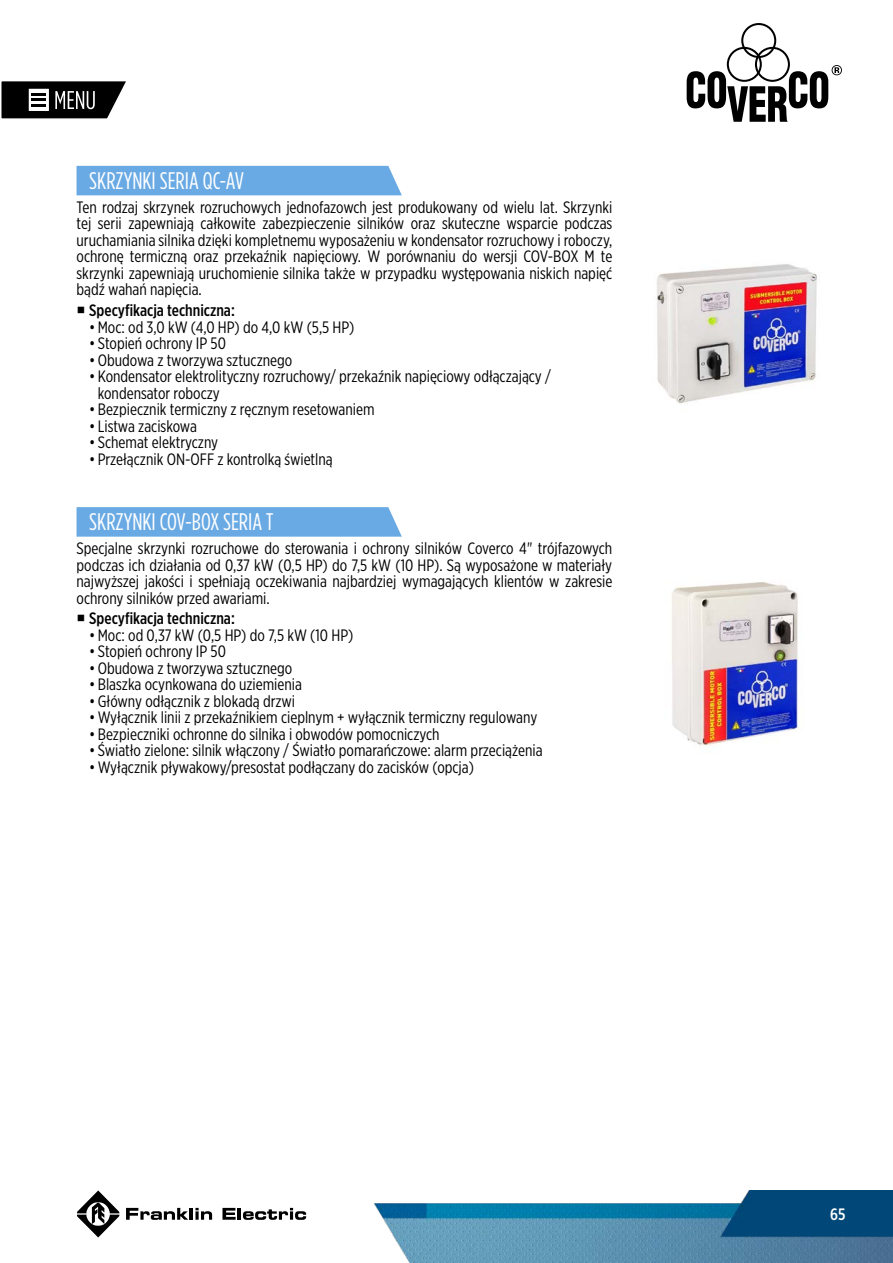
<style>
.page{position:relative;width:893px;height:1263px;background:#fff}
.page>*{position:absolute;margin:0;border:0;box-sizing:border-box;transform-origin:0 0}
.t1{font:24px "Gotham Condensed";color:#fff}
.t2{font:16.5px/16.5px "Gotham X Narrow";color:#000;text-align:justify}
.t3{font:500 16.5px "Gotham X Narrow";color:#000}
.t4{font:500 16.5px "Gotham X Narrow";color:#fff}
</style>
<div class="page">
<svg style="left:126px;top:1208px;width:86px;height:12px"></svg>
<svg style="left:222px;top:1208px;width:84px;height:12px"></svg>
<svg style="left:77px;top:1190px;width:42px;height:47px"></svg>
<img style="left:374px;top:1191px;width:519px;height:72px">
<svg style="left:687px;top:23px;width:155px;height:99px"></svg>
<div style="left:77px;top:166px;width:325px;height:29px;background:#6aaae4"></div>
<svg style="left:77px;top:507px;width:325px;height:30px;background:#6fade4"></svg>
<img style="left:656px;top:264px;width:161px;height:140px">
<img style="left:672px;top:582px;width:131px;height:164px">
<svg style="left:1px;top:81px;width:125px;height:38px"></svg>
<h1 class="t1" style="left:89px;top:167px;width:156px">SKRZYNKI SERIA QC-AV</h1>
<p class="t2" style="left:77px;top:198px;width:537px">Ten rodzaj skrzynek rozruchowych jednofazowch jest produkowany od wielu lat. Skrzynki tej serii zapewniają całkowite zabezpieczenie silników oraz skuteczne wsparcie podczas uruchamiania silnika dzięki kompletnemu wyposażeniu w kondensator rozruchowy i roboczy, ochronę termiczną oraz przekaźnik napięciowy. W porównaniu do wersji COV-BOX M te skrzynki zapewniają uruchomienie silnika także w przypadku występowania niskich napięć bądź wahań napięcia.</p>
<p class="t3" style="left:89px;top:300px;width:147px">Specyfikacja techniczna:</p>
<p class="t2" style="left:89px;top:318px;width:267px">•Moc: od 3,0 kW (4,0 HP) do 4,0 kW (5,5 HP)</p>
<p class="t2" style="left:89px;top:335px;width:138px">• Stopień ochrony IP 50</p>
<p class="t2" style="left:89px;top:351px;width:205px">•Obudowa z tworzywa sztucznego</p>
<p class="t2" style="left:98px;top:368px;width:455px;text-indent:-8px">• Kondensator elektrolityczny rozruchowy/ przekaźnik napięciowy odłączający / kondensator roboczy</p>
<p class="t2" style="left:89px;top:401px;width:287px">• Bezpiecznik termiczny z ręcznym resetowaniem</p>
<p class="t2" style="left:89px;top:417px;width:109px">• Listwa zaciskowa</p>
<p class="t2" style="left:89px;top:434px;width:130px">• Schemat elektryczny</p>
<p class="t2" style="left:89px;top:450px;width:245px">• Przełącznik ON-OFF z kontrolką świetlną</p>
<h1 class="t1" style="left:89px;top:508px;width:186px">SKRZYNKI COV-BOX SERIA T</h1>
<p class="t2" style="left:77px;top:540px;width:537px">Specjalne skrzynki rozruchowe do sterowania i ochrony silników Coverco 4" trójfazowych podczas ich działania od 0,37 kW (0,5 HP) do 7,5 kW (10 HP). Są wyposażone w materiały najwyższej jakości i spełniają oczekiwania najbardziej wymagających klientów w zakresie ochrony silników przed awariami.</p>
<p class="t3" style="left:89px;top:608px;width:147px">Specyfikacja techniczna:</p>
<p class="t2" style="left:89px;top:627px;width:265px">•Moc: od 0,37 kW (0,5 HP) do 7,5 kW (10 HP)</p>
<p class="t2" style="left:89px;top:643px;width:138px">• Stopień ochrony IP 50</p>
<p class="t2" style="left:89px;top:660px;width:205px">•Obudowa z tworzywa sztucznego</p>
<p class="t2" style="left:89px;top:676px;width:214px">• Blaszka ocynkowana do uziemienia</p>
<p class="t2" style="left:89px;top:693px;width:207px">• Główny odłącznik z blokadą drzwi</p>
<p class="t2" style="left:89px;top:709px;width:450px">•Wyłącznik linii z przekaźnikiem cieplnym + wyłącznik termiczny regulowany</p>
<p class="t2" style="left:89px;top:726px;width:352px">• Bezpieczniki ochronne do silnika i obwodów pomocniczych</p>
<p class="t2" style="left:89px;top:742px;width:455px">• Światło zielone: silnik włączony / Światło pomarańczowe: alarm przeciążenia</p>
<p class="t2" style="left:89px;top:759px;width:386px">•Wyłącznik pływakowy/presostat podłączany do zacisków (opcja)</p>
<p class="t4" style="left:830px;top:1205px;width:17px">65</p>
</div>
